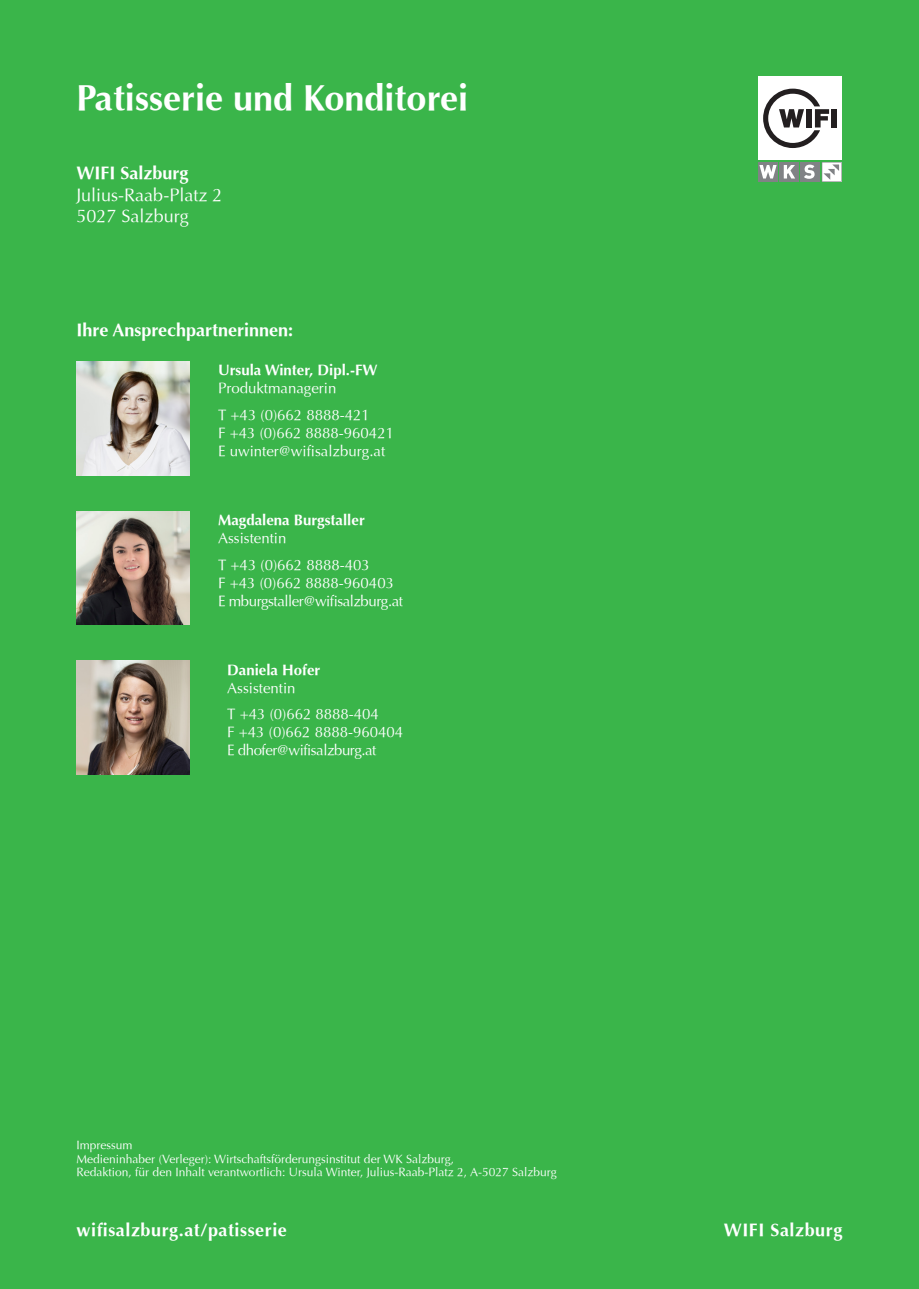
<style>
.page{position:relative;width:919px;height:1289px;background:#fff}
.page>*{position:absolute;margin:0;border:0;box-sizing:border-box;transform-origin:0 0}
.t1{font:700 36px "Optima";color:#fff}
.t2{font:700 18px "Optima";letter-spacing:.03em;color:#fff}
.t3{font:700 18px "Optima";color:#fff}
.t4{font:18px "Optima";color:#fff}
.t5{font:15px "Optima";color:#fff}
.t6{font:700 15px "Optima";color:#fff}
.t7{font:15px "Optima";letter-spacing:-.03em;color:#fff}
.Grundtext{font:12px "Optima";color:#fff}
</style>
<div class="page">
<div style="left:0;top:0;width:918px;height:1288px;background:#3ab54a"></div>
<div style="left:758px;top:77px;width:83px;height:83px;background:#fff"></div>
<div style="left:799px;top:162px;width:20px;height:20px;background:#808285"></div>
<div style="left:778px;top:162px;width:20px;height:20px;background:#808285"></div>
<svg style="left:783px;top:165px;width:12px;height:13px"></svg>
<div style="left:758px;top:162px;width:20px;height:20px;background:#808285"></div>
<svg style="left:759px;top:165px;width:17px;height:13px"></svg>
<div style="left:830px;top:109px;width:6px;height:18px;background:#231f20"></div>
<svg style="left:763px;top:89px;width:66px;height:59px"></svg>
<svg style="left:804px;top:165px;width:10px;height:14px"></svg>
<svg style="left:821px;top:162px;width:20px;height:20px"></svg>
<img style="left:77px;top:511px;width:113px;height:113px">
<img style="left:77px;top:660px;width:113px;height:114px">
<img style="left:77px;top:361px;width:113px;height:114px">
<p class="t1" style="left:77px;top:77px;width:393px">Patisserie und Konditorei</p>
<p class="t3" style="left:77px;top:162px;width:114px">WIFI Salzburg</p>
<p class="t4" style="left:77px;top:184px;width:147px">Julius-Raab-Platz 2</p>
<p class="t4" style="left:77px;top:206px;width:114px">5027 Salzburg</p>
<p class="t3" style="left:77px;top:319px;width:218px">Ihre Ansprechpartnerinnen:</p>
<p class="t6" style="left:218px;top:361px;width:161px">Ursula Winter, Dipl.-FW</p>
<p class="t5" style="left:218px;top:379px;width:120px">Produktmanagerin</p>
<p class="t5" style="left:218px;top:406px;width:153px">T +43 (0)662 8888-421</p>
<p class="t5" style="left:218px;top:424px;width:177px">F +43 (0)662 8888-960421</p>
<p class="t5" style="left:218px;top:442px;width:169px">E uwinter@wifisalzburg.at</p>
<p class="t6" style="left:218px;top:511px;width:148px">Magdalena Burgstaller</p>
<p class="t5" style="left:218px;top:529px;width:70px">Assistentin</p>
<p class="t5" style="left:218px;top:555px;width:153px">T +43 (0)662 8888-403</p>
<p class="t5" style="left:218px;top:573px;width:177px">F +43 (0)662 8888-960403</p>
<p class="t7" style="left:218px;top:591px;width:186px">E mburgstaller@wifisalzburg.at</p>
<p class="t6" style="left:227px;top:660px;width:95px">Daniela Hofer</p>
<p class="t5" style="left:227px;top:678px;width:70px">Assistentin</p>
<p class="t5" style="left:227px;top:705px;width:153px">T +43 (0)662 8888-404</p>
<p class="t5" style="left:227px;top:723px;width:177px">F +43 (0)662 8888-960404</p>
<p class="t7" style="left:227px;top:741px;width:151px">E dhofer@wifisalzburg.at</p>
<p class="Grundtext" style="left:77px;top:1137px;width:58px">Impressum</p>
<p class="Grundtext" style="left:77px;top:1151px;width:379px">Medieninhaber (Verleger): Wirtschaftsförderungsinstitut der WK Salzburg,</p>
<p class="Grundtext" style="left:77px;top:1164px;width:481px">Redaktion, für den Inhalt verantwortlich: Ursula Winter, Julius-Raab-Platz 2, A-5027 Salzburg</p>
<p class="t2" style="left:77px;top:1219px;width:212px">wifisalzburg.at/patisserie</p>
<p class="t2" style="left:723px;top:1219px;width:120px">WIFI Salzburg</p>
</div>
